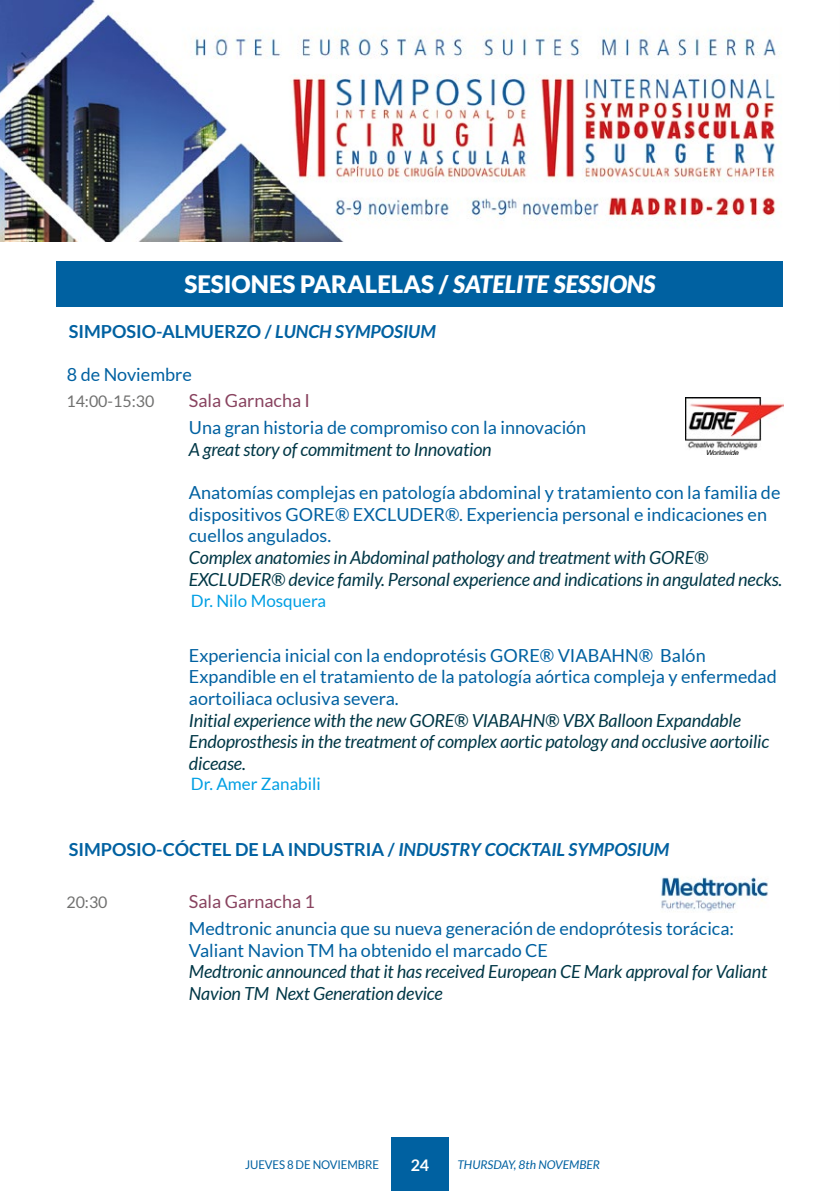
<style>
.page{position:relative;width:840px;height:1191px;background:#fff}
.page>*{position:absolute;margin:0;border:0;box-sizing:border-box;transform-origin:0 0}
.t1{font:900 24px "Lato";color:#fff}
.t2{font:18px/21.6px "Lato";color:#0061a1}
.t3{font:italic 18px/21.6px "Lato";letter-spacing:-.01em;color:#003746}
.t4{font:700 18px "Lato";color:#0061a1}
.t5{font:18px "Lato";color:#894460}
.t6{font:17px "Lato";color:#009fe3}
.t7{font:16px "Lato";color:#70706f}
.t8{font:700 16px "Lato";color:#fff}
.t9{font:italic 12px "Lato";color:#0061a1}
.t10{font:12px "Lato";letter-spacing:-.01em;color:#0061a1;scale:.95 1}
.s1{font-style:italic}
</style>
<div class="page">
<div style="left:391px;top:1137px;width:57px;height:54px;background:#0061a1"></div>
<img style="left:0;top:0;width:780px;height:241px">
<div style="left:57px;top:261px;width:725px;height:45px;background:#0061a1"></div>
<img style="left:685px;top:397px;width:97px;height:58px">
<img style="left:661px;top:877px;width:107px;height:35px">
<h1 class="t1" style="left:184px;top:270px;width:472px">SESIONES PARALELAS / <span class="s1">SATELITE SESSIONS</span></h1>
<p class="t4" style="left:69px;top:321px;width:368px">SIMPOSIO-ALMUERZO / <span class="s1">LUNCH SYMPOSIUM</span></p>
<p class="t2" style="left:67px;top:363px;width:127px">8 de Noviembre</p>
<p class="t7" style="left:66px;top:392px;width:89px">14:00-15:30</p>
<p class="t5" style="left:189px;top:390px;width:123px">Sala Garnacha I</p>
<p class="t2" style="left:189px;top:417px;width:398px">Una gran historia de compromiso con la innovación</p>
<p class="t3" style="left:189px;top:439px;width:304px">A great story of commitment to Innovation</p>
<p class="t2" style="left:189px;top:481px;width:592px">Anatomías complejas en patología abdominal y tratamiento con la familia de dispositivos GORE® EXCLUDER®. Experiencia personal e indicaciones en cuellos angulados.</p>
<p class="t3" style="left:189px;top:547px;width:594px">Complex anatomies in Abdominal pathology and treatment with GORE®<br>EXCLUDER® device family. Personal experience and indications in angulated necks.</p>
<p class="t6" style="left:191px;top:591px;width:137px">Dr. Nilo Mosquera</p>
<p class="t2" style="left:189px;top:644px;width:589px">Experiencia inicial con la endoprotésis GORE® VIABAHN® Balón<br>Expandible en el tratamiento de la patología aórtica compleja y enfermedad aortoiliaca oclusiva severa.</p>
<p class="t3" style="left:189px;top:709px;width:581px">Initial experience with the new GORE® VIABAHN® VBX Balloon Expandable<br>Endoprosthesis in the treatment of complex aortic patology and occlusive aortoilic dicease.</p>
<p class="t6" style="left:191px;top:774px;width:131px">Dr. Amer Zanabili</p>
<p class="t4" style="left:69px;top:839px;width:601px">SIMPOSIO-CÓCTEL DE LA INDUSTRIA / <span class="s1">INDUSTRY COCKTAIL SYMPOSIUM</span></p>
<p class="t7" style="left:66px;top:893px;width:43px">20:30</p>
<p class="t5" style="left:189px;top:891px;width:128px">Sala Garnacha 1</p>
<p class="t2" style="left:189px;top:917px;width:546px">Medtronic anuncia que su nueva generación de endoprótesis torácica:<br>Valiant Navion TM ha obtenido el marcado CE</p>
<p class="t3" style="left:189px;top:961px;width:579px">Medtronic announced that it has received European CE Mark approval for Valiant<br>Navion TM Next Generation device</p>
<p class="t8" style="left:410px;top:1156px;width:20px">24</p>
<p class="t10" style="left:245px;top:1158px;width:142px">JUEVES 8 DE NOVIEMBRE</p>
<p class="t9" style="left:457px;top:1158px;width:144px">THURSDAY, 8th NOVEMBER</p>
</div>
